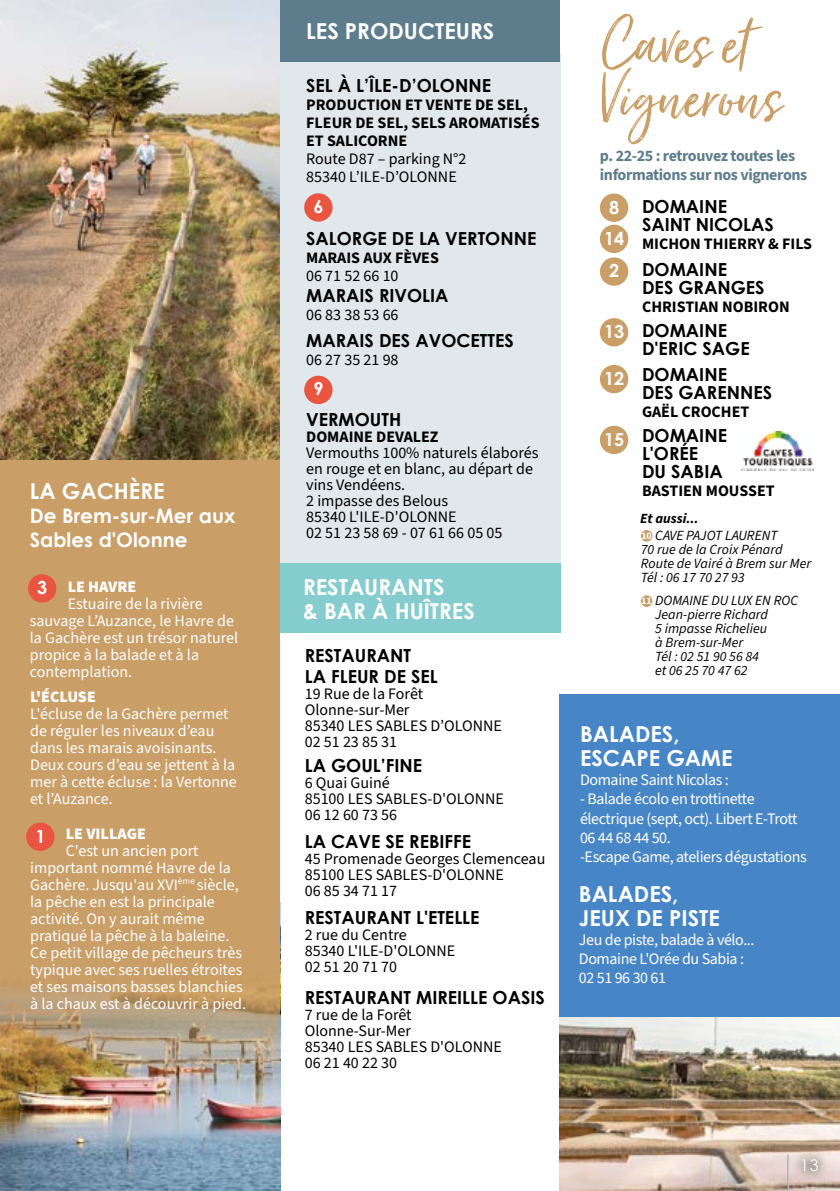
<style>
.page{position:relative;width:840px;height:1191px;background:#fff}
.page>*{position:absolute;margin:0;border:0;box-sizing:border-box;transform-origin:0 0}
.t1{font:78px "Just Lovely";color:#ca9e67}
.t2{font:700 22px/24px "Century Gothic";color:#fff}
.t3{font:700 20px/24px "Century Gothic";color:#fff}
.t4{font:700 18px/18px "Century Gothic";color:#000}
.t5{font:700 18px/31px "Century Gothic";color:#fff}
.t6{font:16px/17px "Source Sans 3";color:#fff}
.t7{font:16px/16px "Source Sans 3";color:#000}
.t8{font:16px/19.2px "Source Sans 3";letter-spacing:-.025em;color:#fff}
.t9{font:700 16px/18px "Source Sans 3";color:#000}
.t10{font:700 16px/19.2px "Source Sans 3";letter-spacing:-.025em;color:#5d7d8d}
.t11{font:900 16px "Source Sans 3";color:#fff}
.t12{font:16px "Century Gothic";color:#fff}
.t13{font:italic 14px/14px "Source Sans 3";color:#000}
.t14{font:italic 700 14px "Source Sans 3";color:#000}
.t15{font:700 10px "Source Sans 3";color:#fff}
.s1{color:#fff}
.s2{font-weight:700;font-style:normal;font-size:10px;color:#fff}
</style>
<div class="page">
<img style="left:559px;top:1016px;width:280px;height:175px">
<img style="left:0;top:1145px;width:280px;height:46px">
<img style="left:0;top:0;width:280px;height:460px">
<div style="left:280px;top:53px;width:279px;height:552px;background:#e0e8ec"></div>
<svg style="left:0;top:460px;width:280px;height:685px;background:#c49e6e"></svg>
<div style="left:28px;top:574px;width:28px;height:28px;background:#ea5542;border-radius:50%"></div>
<div style="left:280px;top:0;width:279px;height:61px;background:#5d7d8d"></div>
<div style="left:304px;top:376px;width:28px;height:28px;background:#ea5542;border-radius:50%"></div>
<div style="left:304px;top:193px;width:28px;height:29px;background:#ea5542;border-radius:50%"></div>
<div style="left:599px;top:193px;width:29px;height:29px;background:#ca9e67;border-radius:50%"></div>
<div style="left:599px;top:225px;width:29px;height:28px;background:#ca9e67;border-radius:50%"></div>
<div style="left:599px;top:257px;width:29px;height:29px;background:#ca9e67;border-radius:50%"></div>
<div style="left:599px;top:318px;width:29px;height:28px;background:#ca9e67;border-radius:50%"></div>
<div style="left:599px;top:365px;width:29px;height:28px;background:#ca9e67;border-radius:50%"></div>
<div style="left:640px;top:530px;width:12px;height:11px;background:#ca9e67;border-radius:50%"></div>
<div style="left:26px;top:822px;width:28px;height:29px;background:#ea5542;border-radius:50%"></div>
<div style="left:599px;top:426px;width:29px;height:28px;background:#ca9e67;border-radius:50%"></div>
<div style="left:280px;top:564px;width:280px;height:69px;background:#85cccf"></div>
<div style="left:559px;top:694px;width:280px;height:322px;background:#4786c6"></div>
<img style="left:741px;top:431px;width:72px;height:40px">
<div style="left:640px;top:595px;width:12px;height:12px;background:#ca9e67;border-radius:50%"></div>
<div style="left:792px;top:1149px;width:35px;height:32px;background:#000;opacity:.75"></div>
<hr style="left:787px;top:1154px;width:1px;height:37px;background:#fff">
<h2 class="t2" style="left:30px;top:477px;width:136px">LA GACHÈRE</h2>
<p class="t3" style="left:30px;top:502px;width:207px">De Brem-sur-Mer aux<br>Sables d'Olonne</p>
<p class="t5" style="left:37px;top:571px;width:12px">3</p>
<p class="t11" style="left:68px;top:576px;width:70px">LE HAVRE</p>
<p class="t6" style="left:30px;top:595px;width:210px;text-indent:38px">Estuaire de la rivière sauvage L’Auzance, le Havre de la Gachère est un trésor naturel propice à la balade et à la contemplation.</p>
<p class="t11" style="left:30px;top:686px;width:67px">L'ÉCLUSE</p>
<p class="t6" style="left:30px;top:705px;width:208px">L'écluse de la Gachère permet de réguler les niveaux d’eau dans les marais avoisinants.<br>Deux cours d’eau se jettent à la mer à cette écluse : la Vertonne et l’Auzance.</p>
<p class="t11" style="left:66px;top:822px;width:81px">LE VILLAGE</p>
<p class="t6" style="left:30px;top:842px;width:217px;text-indent:36px">C'est un ancien port important nommé Havre de la<br>Gachère. Jusqu'au XVI<sup>ème</sup> siècle, la pêche en est la principale activité. On y aurait même pratiqué la pêche à la baleine.<br>Ce petit village de pêcheurs très typique avec ses ruelles étroites et ses maisons basses blanchies à la chaux est à découvrir à pied.</p>
<p class="t5" style="left:35px;top:820px;width:12px">1</p>
<h2 class="t2" style="left:306px;top:18px;width:189px">LES PRODUCTEURS</h2>
<p class="t4" style="left:306px;top:75px;width:186px">SEL À L’ÎLE-D’OLONNE</p>
<p class="t9" style="left:306px;top:96px;width:235px">PRODUCTION ET VENTE DE SEL,<br>FLEUR DE SEL, SELS AROMATISÉS<br>ET SALICORNE</p>
<p class="t7" style="left:306px;top:150px;width:162px;line-height:18px">Route D87 – parking N°2<br>85340 L’ILE-D’OLONNE</p>
<p class="t5" style="left:313px;top:190px;width:12px">6</p>
<p class="t4" style="left:306px;top:228px;width:232px">SALORGE DE LA VERTONNE</p>
<p class="t9" style="left:306px;top:249px;width:134px">MARAIS AUX FÈVES</p>
<p class="t7" style="left:306px;top:268px;width:94px">06 71 52 66 10</p>
<p class="t4" style="left:306px;top:285px;width:144px">MARAIS RIVOLIA</p>
<p class="t7" style="left:306px;top:307px;width:94px">06 83 38 53 66</p>
<p class="t4" style="left:306px;top:330px;width:209px">MARAIS DES AVOCETTES</p>
<p class="t7" style="left:306px;top:352px;width:94px">06 27 35 21 98</p>
<p class="t5" style="left:313px;top:372px;width:12px">9</p>
<p class="t4" style="left:306px;top:409px;width:97px">VERMOUTH</p>
<p class="t9" style="left:306px;top:428px;width:134px">DOMAINE DEVALEZ</p>
<p class="t7" style="left:306px;top:445px;width:234px">Vermouths 100% naturels élaborés en rouge et en blanc, au départ de vins Vendéens.<br>2 impasse des Belous<br>85340 L'ILE-D'OLONNE<br>02 51 23 58 69 - 07 61 66 05 05</p>
<h2 class="t2" style="left:303px;top:574px;width:173px">RESTAURANTS<br>&amp; BAR À HUÎTRES</h2>
<p class="t4" style="left:304px;top:643px;width:134px;line-height:21.6px">RESTAURANT<br>LA FLEUR DE SEL</p>
<p class="t7" style="left:304px;top:686px;width:199px">19 Rue de la Forêt<br>Olonne-sur-Mer<br>85340 LES SABLES D’OLONNE<br>02 51 23 85 31</p>
<p class="t4" style="left:304px;top:756px;width:119px">LA GOUL’FINE</p>
<p class="t7" style="left:304px;top:775px;width:201px">6 Quai Guiné<br>85100 LES SABLES-D'OLONNE<br>06 12 60 73 56</p>
<p class="t4" style="left:304px;top:831px;width:168px">LA CAVE SE REBIFFE</p>
<p class="t7" style="left:304px;top:850px;width:242px">45 Promenade Georges Clemenceau<br>85100 LES SABLES-D'OLONNE<br>06 85 34 71 17</p>
<p class="t4" style="left:304px;top:907px;width:176px">RESTAURANT L'ETELLE</p>
<p class="t7" style="left:304px;top:927px;width:152px">2 rue du Centre<br>85340 L'ILE-D'OLONNE<br>02 51 20 71 70</p>
<p class="t4" style="left:304px;top:987px;width:241px">RESTAURANT MIREILLE OASIS</p>
<p class="t7" style="left:304px;top:1007px;width:199px">7 rue de la Forêt<br>Olonne-Sur-Mer<br>85340 LES SABLES D'OLONNE<br>06 21 40 22 30</p>
<h1 class="t1" style="left:599px;top:-4px;width:151px">Caves et</h1>
<h1 class="t1" style="left:599px;top:50px;width:183px">Vignerons</h1>
<p class="t10" style="left:599px;top:147px;width:209px">p. 22-25 : retrouvez toutes les informations sur nos vignerons</p>
<p class="t5" style="left:603px;top:191px;width:22px">8<br>14</p>
<p class="t4" style="left:641px;top:196px;width:133px">DOMAINE<br>SAINT NICOLAS</p>
<p class="t9" style="left:641px;top:235px;width:171px">MICHON THIERRY &amp; FILS</p>
<p class="t5" style="left:609px;top:255px;width:12px">2</p>
<p class="t4" style="left:641px;top:259px;width:124px">DOMAINE<br>DES GRANGES</p>
<p class="t9" style="left:641px;top:298px;width:149px">CHRISTIAN NOBIRON</p>
<p class="t4" style="left:641px;top:321px;width:109px;text-indent:-38px"><span class="s1">13</span> DOMAINE<br>D'ERIC SAGE</p>
<p class="t4" style="left:641px;top:365px;width:131px;text-indent:-38px"><span class="s1">12</span> DOMAINE<br>DES GARENNES</p>
<p class="t9" style="left:641px;top:403px;width:109px">GAËL CROCHET</p>
<p class="t4" style="left:641px;top:426px;width:86px;text-indent:-38px"><span class="s1">15</span> DOMAINE<br>L'ORÉE<br>DU SABIA</p>
<p class="t9" style="left:641px;top:482px;width:134px">BASTIEN MOUSSET</p>
<p class="t14" style="left:640px;top:509px;width:60px">Et aussi...</p>
<p class="t13" style="left:640px;top:528px;width:172px"><span class="s2">10</span> CAVE PAJOT LAURENT<br>70 rue de la Croix Pénard<br>Route de Vairé à Brem sur Mer<br>Tél : 06 17 70 27 93</p>
<p class="t13" style="left:654px;top:594px;width:144px">DOMAINE DU LUX EN ROC<br>Jean-pierre Richard<br>5 impasse Richelieu<br>à Brem-sur-Mer<br>Tél : 02 51 90 56 84<br>et 06 25 70 47 62</p>
<p class="t15" style="left:641px;top:594px;width:12px">11</p>
<h2 class="t2" style="left:579px;top:721px;width:154px">BALADES,<br>ESCAPE GAME</h2>
<p class="t8" style="left:579px;top:770px;width:150px">Domaine Saint Nicolas :</p>
<p class="t8" style="left:579px;top:790px;width:228px">- Balade écolo en trottinette électrique (sept, oct). Libert E-Trott<br>06 44 68 44 50.<br>-Escape Game, ateliers dégustations</p>
<h2 class="t2" style="left:578px;top:881px;width:142px">BALADES,<br>JEUX DE PISTE</h2>
<p class="t8" style="left:578px;top:930px;width:177px">Jeu de piste, balade à vélo...<br>Domaine L'Orée du Sabia :<br>02 51 96 30 61</p>
<p class="t12" style="left:799px;top:1154px;width:20px">13</p>
</div>
